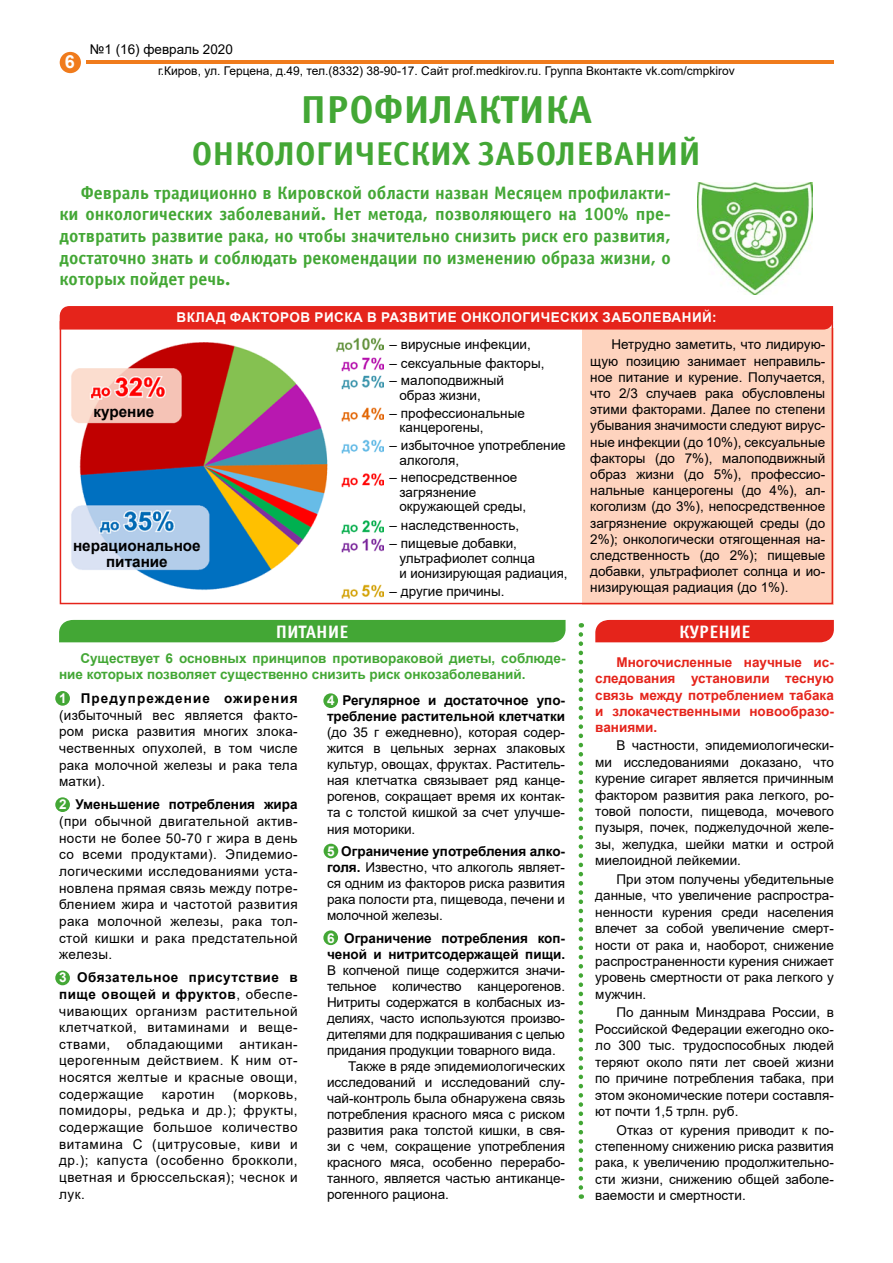
<style>
.page{position:relative;width:893px;height:1263px;background:#fff}
.page>*{position:absolute;margin:0;border:0;box-sizing:border-box;transform-origin:0 0}
.t1{font:700 39px "Officina Sans Win C";color:#43a735;scale:1.05 1}
.t2{font:700 33px "Officina Sans Win C";color:#43a735;scale:1.05 1}
.t3{font:700 18px/21.6px "Officina Sans Win C";color:#43a735;text-align:justify}
.t4{font:700 18px "Officina Sans Win C";color:#fffefd}
.t5{font:700 18px "Arial";color:#fffefd}
.t6{font:700 15.3px/16.2px "Arial";color:#000;text-align:center}
.t7{font:13.5px/16.6px "Arial";color:#000;text-align:justify}
.t8{font:700 13.5px/16.2px "Arial";color:#e5241b;text-align:justify}
.t9{font:700 13.5px/16.5px "Arial";color:#43a735}
.t10{font:700 13.5px/16px "Arial";color:#000}
.t11{font:700 13.5px "Arial";letter-spacing:.035em;color:#fffefd}
.t12{font:13.5px "Arial";letter-spacing:.04em;color:#000}
.t13{font:12px "Arial";color:#000}
.s1{font-weight:700;color:#fffefd}
.s2{font-weight:700}
.s3{color:#fffefd}
</style>
<div class="page">
<div style="left:323px;top:930px;width:15px;height:15px;background:#43a735;border-radius:50%"></div>
<div style="left:324px;top:844px;width:14px;height:14px;background:#43a735;border-radius:50%"></div>
<div style="left:323px;top:693px;width:15px;height:15px;background:#43a735;border-radius:50%"></div>
<div style="left:55px;top:971px;width:15px;height:14px;background:#43a735;border-radius:50%"></div>
<div style="left:55px;top:797px;width:15px;height:15px;background:#43a735;border-radius:50%"></div>
<div style="left:55px;top:691px;width:15px;height:15px;background:#43a735;border-radius:50%"></div>
<div style="left:582px;top:328px;width:251px;height:276px;background:#fed3be"></div>
<div style="left:60px;top:306px;width:773px;height:24px;background:#e5241b"></div>
<hr style="left:86px;top:60px;width:747px;height:4px;background:#f07b1c">
<div style="left:60px;top:52px;width:21px;height:21px;background:#f07b1c;border-radius:50%"></div>
<img style="left:71px;top:337px;width:313px;height:262px">
<div style="left:59px;top:620px;width:507px;height:22px;background:#43a735"></div>
<div style="left:595px;top:620px;width:239px;height:22px;background:#e5241b"></div>
<svg style="left:579px;top:634px;width:4px;height:565px"></svg>
<img style="left:697px;top:182px;width:116px;height:112px">
<p class="t7" style="left:90px;top:41px;width:144px">№1 (16) февраль 2020</p>
<p class="t13" style="left:158px;top:63px;width:578px">г.Киров, ул. Герцена, д.49, тел.(8332) 38-90-17. Сайт prof.medkirov.ru. Группа Вконтакте vk.com/cmpkirov</p>
<h1 class="t1" style="left:301px;top:88px;width:279px">ПРОФИЛАКТИКА</h1>
<h2 class="t2" style="left:192px;top:135px;width:486px">ОНКОЛОГИЧЕСКИХ ЗАБОЛЕВАНИЙ</h2>
<p class="t3" style="left:60px;top:182px;width:613px;text-indent:21px">Февраль традиционно в Кировской области назван Месяцем профилакти&shy;ки онкологических заболеваний. Нет метода, позволяющего на 100% пре&shy;дотвратить развитие рака, но чтобы значительно снизить риск его развития, достаточно знать и соблюдать рекомендации по изменению образа жизни, о которых пойдет речь.</p>
<p class="t11" style="left:177px;top:308px;width:542px">ВКЛАД ФАКТОРОВ РИСКА В РАЗВИТИЕ ОНКОЛОГИЧЕСКИХ ЗАБОЛЕВАНИЙ:</p>
<p class="t7" style="left:590px;top:336px;width:237px;line-height:16.2px;text-indent:21px">Нетрудно заметить, что лидирую&shy;щую позицию занимает неправиль&shy;ное питание и курение. Получается, что 2/3 случаев рака обусловлены этими факторами. Далее по степени убывания значимости следуют вирус&shy;ные инфекции (до 10%), сексуальные факторы (до 7%), малоподвижный образ жизни (до 5%), профессио&shy;нальные канцерогены (до 4%), ал&shy;коголизм (до 3%), непосредственное загрязнение окружающей среды (до 2%); онкологически отягощенная на&shy;следственность (до 2%); пищевые добавки, ультрафиолет солнца и ио&shy;низирующая радиация (до 1%).</p>
<h3 class="t5" style="left:65px;top:49px;width:12px">6</h3>
<p class="t7" style="left:390px;top:335px;width:143px">– вирусные инфекции,</p>
<p class="t7" style="left:390px;top:354px;width:156px">– сексуальные факторы,</p>
<p class="t7" style="left:399px;top:373px;width:106px;line-height:14.7px;text-indent:-10px">– малоподвижный образ жизни,</p>
<p class="t7" style="left:399px;top:405px;width:127px;line-height:14.7px;text-indent:-10px">– профессиональные канцерогены,</p>
<p class="t7" style="left:399px;top:438px;width:168px;line-height:14.7px;text-indent:-10px">– избыточное употребление алкоголя,</p>
<p class="t7" style="left:399px;top:470px;width:128px;line-height:14.7px;text-align:left;text-indent:-10px">– непосредственное загрязнение окружающей среды,</p>
<p class="t7" style="left:390px;top:517px;width:131px">– наследственность,</p>
<p class="t7" style="left:399px;top:536px;width:170px;line-height:14.7px;text-align:left;text-indent:-10px">– пищевые добавки, ультрафиолет солнца<br>и ионизирующая радиация,</p>
<p class="t7" style="left:390px;top:583px;width:116px">– другие причины.</p>
<p class="t6" style="left:93px;top:403px;width:62px">курение</p>
<p class="t6" style="left:73px;top:537px;width:129px">нерациональное питание</p>
<h3 class="t4" style="left:276px;top:621px;width:74px">ПИТАНИЕ</h3>
<h3 class="t4" style="left:679px;top:621px;width:73px">КУРЕНИЕ</h3>
<p class="t9" style="left:59px;top:650px;width:508px;text-indent:21px">Существует 6 основных принципов противораковой диеты, соблюде&shy;ние которых позволяет существенно снизить риск онкозаболеваний.</p>
<p class="t7" style="left:59px;top:690px;width:240px"><span class="s1">1</span> <span class="s2">Предупреждение ожирения </span>(избыточный вес является факто&shy;ром риска развития многих злока&shy;чественных опухолей, в том числе рака молочной железы и рака тела матки).</p>
<p class="t7" style="left:59px;top:796px;width:240px"><span class="s1">2</span> <span class="s2">Уменьшение потребления жира </span>(при обычной двигательной актив&shy;ности не более 50-70 г жира в день со всеми продуктами). Эпидемио&shy;логическими исследованиями уста&shy;новлена прямая связь между потре&shy;блением жира и частотой развития рака молочной железы, рака тол&shy;стой кишки и рака предстательной железы.</p>
<p class="t7" style="left:59px;top:969px;width:240px"><span class="s1">3</span> <span class="s2">Обязательное присутствие в пище овощей и фруктов</span>, обеспе&shy;чивающих организм растительной клетчаткой, витаминами и веще&shy;ствами, обладающими антикан&shy;церогенным действием. К ним от&shy;носятся желтые и красные овощи, содержащие</p>
<p class="t7" style="left:59px;top:1085px;width:240px;text-indent:174px">(морковь, помидоры, редька и др.); фрукты, содержащие большое количество витамина С (цитрусовые, киви и др.); капуста (особенно брокколи, цветная и брюссельская); чеснок и лук.</p>
<p class="t12" style="left:162px;top:1085px;width:54px">каротин</p>
<p class="t10" style="left:327px;top:692px;width:240px"><span class="s3">4</span> Регулярное и достаточное упо&shy;требление растительной клетчатки</p>
<p class="t7" style="left:327px;top:724px;width:240px;line-height:16px">(до 35 г ежедневно), которая содер&shy;жится в цельных зернах злаковых культур, овощах, фруктах. Раститель&shy;ная клетчатка связывает ряд канце&shy;рогенов, сокращает время их контак&shy;та с толстой кишкой за счет улучше&shy;ния моторики.</p>
<p class="t7" style="left:327px;top:843px;width:240px;line-height:16px"><span class="s1">5</span> <span class="s2">Ограничение употребления алко&shy;голя.</span> Известно, что алкоголь являет&shy;ся одним из факторов риска развития рака полости рта, пищевода, печени и молочной железы.</p>
<p class="t10" style="left:327px;top:930px;width:240px"><span class="s3">6</span> Ограничение потребления коп&shy;ченой и нитритсодержащей пищи.</p>
<p class="t7" style="left:327px;top:961px;width:240px">В копченой пище содержится значи-</p>
<p class="t7" style="left:327px;top:977px;width:240px">тельное количество канцерогенов.</p>
<p class="t7" style="left:327px;top:994px;width:240px">Нитриты содержатся в колбасных из-</p>
<p class="t7" style="left:327px;top:1010px;width:240px">делиях, часто используются произво-</p>
<p class="t7" style="left:327px;top:1026px;width:240px">дителями для подкрашивания с целью</p>
<p class="t7" style="left:327px;top:1042px;width:230px">придания продукции товарного вида.</p>
<p class="t7" style="left:348px;top:1058px;width:218px">Также в ряде эпидемиологических</p>
<p class="t7" style="left:327px;top:1074px;width:240px">исследований и исследований слу-</p>
<p class="t7" style="left:327px;top:1090px;width:240px">чай-контроль была обнаружена связь</p>
<p class="t7" style="left:327px;top:1106px;width:240px">потребления красного мяса с риском</p>
<p class="t7" style="left:327px;top:1122px;width:240px">развития рака толстой кишки, в свя-</p>
<p class="t7" style="left:327px;top:1138px;width:240px">зи с чем, сокращение употребления</p>
<p class="t7" style="left:327px;top:1154px;width:240px">красного мяса, особенно перерабо-</p>
<p class="t7" style="left:327px;top:1170px;width:240px">танного, является частью антиканце-</p>
<p class="t7" style="left:327px;top:1186px;width:123px">рогенного рациона.</p>
<p class="t8" style="left:595px;top:654px;width:240px;text-indent:21px">Многочисленные научные ис&shy;следования установили тесную связь между потреблением табака и злокачественными новообразо&shy;ваниями.</p>
<p class="t7" style="left:595px;top:737px;width:240px;text-indent:21px">В частности, эпидемиологически&shy;ми исследованиями доказано, что курение сигарет является причинным фактором развития рака легкого, ро&shy;товой полости, пищевода, мочевого пузыря, почек, поджелудочной желе&shy;зы, желудка, шейки матки и острой миелоидной лейкемии.</p>
<p class="t7" style="left:595px;top:871px;width:240px;text-indent:21px">При этом получены убедительные данные, что увеличение распростра&shy;ненности курения среди населения влечет за собой увеличение смерт&shy;ности от рака и, наоборот, снижение распространенности курения снижает уровень смертности от рака легкого у мужчин.</p>
<p class="t7" style="left:595px;top:1004px;width:240px;text-indent:21px">По данным Минздрава России, в Российской Федерации ежегодно око&shy;ло 300 тыс. трудоспособных людей теряют около пяти лет своей жизни по причине потребления табака, при этом экономические потери составля&shy;ют почти 1,5 трлн. руб.</p>
<p class="t7" style="left:595px;top:1121px;width:240px;text-indent:21px">Отказ от курения приводит к по&shy;степенному снижению риска развития рака, к увеличению продолжительно&shy;сти жизни, снижению общей заболе&shy;ваемости и смертности.</p>
</div>
